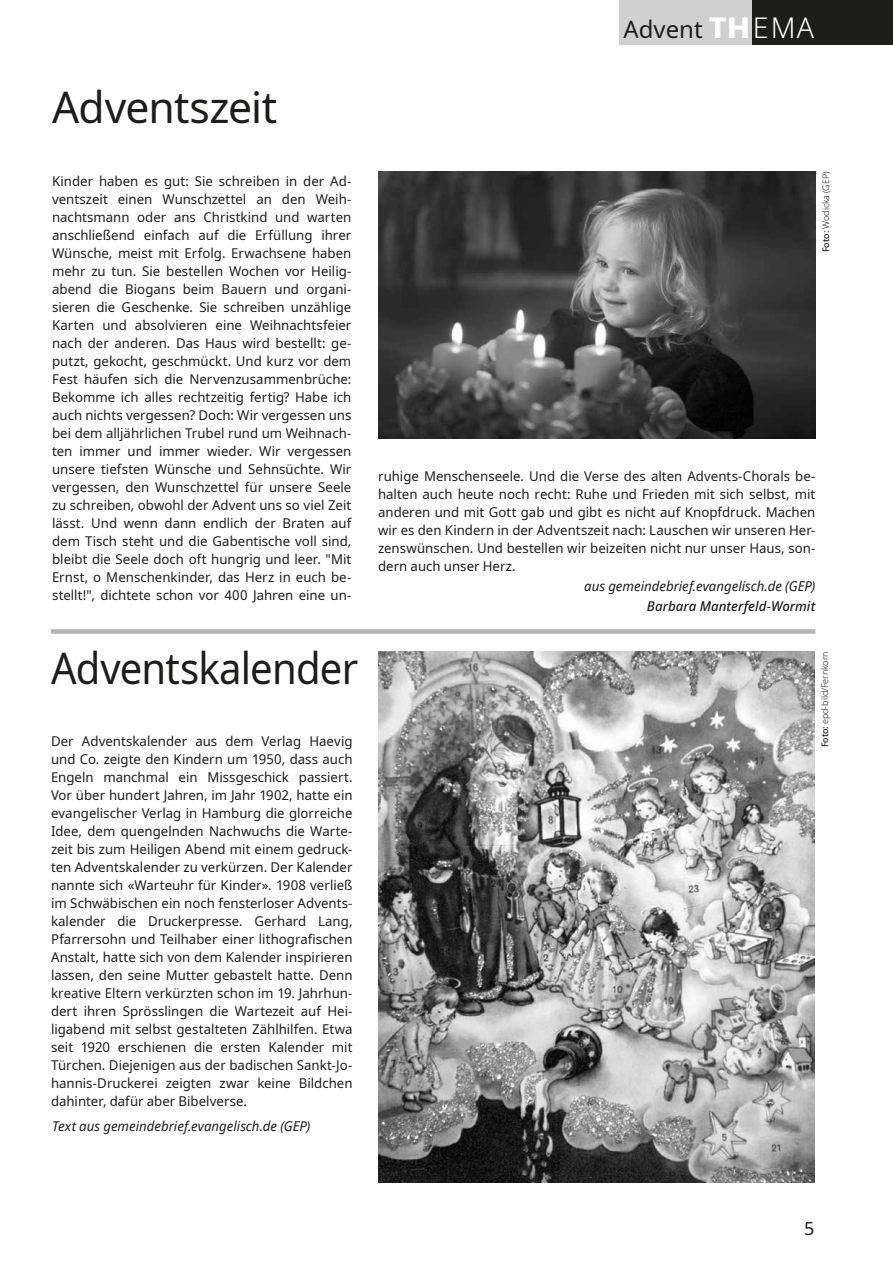
<style>
.page{position:relative;width:893px;height:1263px;background:#fff}
.page>*{position:absolute;margin:0;border:0;box-sizing:border-box;transform-origin:0 0}
.t1{font:43.5px "Noto Sans";letter-spacing:-.02em;color:#1d1d1b;scale:.92 1}
.t2{font:43.5px "Noto Sans";letter-spacing:-.02em;color:#1d1d1b}
.t3{font:24px "Noto Sans";color:#1d1d1b}
.t4{font:18px "Noto Sans";color:#1d1d1b}
.t5{font:13.5px/18px "Noto Sans";color:#1d1d1b;text-align:justify}
.t6{font:italic 13.5px "Noto Sans";color:#1d1d1b}
.t7{font:italic 500 13.5px "Noto Sans";letter-spacing:.005em;color:#1d1d1b}
.t8{font:300 9px "Noto Sans";letter-spacing:-.01em;color:#1d1d1b}
.s1{font-weight:800;font-size:28.5px;color:#fff}
.s2{font-weight:300;font-size:28.5px;color:#fff}
.s3{font-weight:500}
</style>
<div class="page">
<div style="left:619px;top:0;width:274px;height:44px;background:#d0d0d0"></div>
<div style="left:753px;top:0;width:140px;height:44px;background:#1d1d1b"></div>
<img style="left:378px;top:171px;width:437px;height:268px">
<img style="left:378px;top:652px;width:436px;height:530px">
<div style="left:51px;top:629px;width:764px;height:5px;background:#b5b4b4"></div>
<h1 class="t2" style="left:52px;top:77px;width:227px">Adventszeit</h1>
<p class="t5" style="left:52px;top:172px;width:301px">Kinder haben es gut: Sie schreiben in der Ad&shy;ventszeit einen Wunschzettel an den Weih&shy;nachtsmann oder ans Christkind und warten anschließend einfach auf die Erfüllung ihrer Wünsche, meist mit Erfolg. Erwachsene haben mehr zu tun. Sie bestellen Wochen vor Heilig&shy;abend die Biogans beim Bauern und organi&shy;sieren die Geschenke. Sie schreiben unzählige Karten und absolvieren eine Weihnachtsfeier nach der anderen. Das Haus wird bestellt: ge&shy;putzt, gekocht, geschmückt. Und kurz vor dem Fest häufen sich die Nervenzusammenbrüche:<br>Bekomme ich alles rechtzeitig fertig? Habe ich auch nichts vergessen? Doch: Wir vergessen uns bei dem alljährlichen Trubel rund um Weihnach&shy;ten immer und immer wieder. Wir vergessen unsere tiefsten Wünsche und Sehnsüchte. Wir vergessen, den Wunschzettel für unsere Seele zu schreiben, obwohl der Advent uns so viel Zeit lässt. Und wenn dann endlich der Braten auf dem Tisch steht und die Gabentische voll sind, bleibt die Seele doch oft hungrig und leer. "Mit Ernst, o Menschenkinder, das Herz in euch be&shy;stellt!", dichtete schon vor 400 Jahren eine un-</p>
<h2 class="t3" style="left:623px;top:12px;width:192px">Advent <span class="s1">TH</span><span class="s2">EMA</span></h2>
<p class="t8" style="left:820px;top:252px;width:82px;rotate:-90deg"><span class="s3">Foto:</span> Wodicka (GEP)</p>
<p class="t5" style="left:378px;top:468px;width:439px">ruhige Menschenseele. Und die Verse des alten Advents-Chorals be&shy;halten auch heute noch recht: Ruhe und Frieden mit sich selbst, mit anderen und mit Gott gab und gibt es nicht auf Knopfdruck. Machen wir es den Kindern in der Adventszeit nach: Lauschen wir unseren Her&shy;zenswünschen. Und bestellen wir beizeiten nicht nur unser Haus, son&shy;dern auch unser Herz.</p>
<p class="t6" style="left:584px;top:577px;width:233px">aus gemeindebrief.evangelisch.de (GEP)</p>
<p class="t7" style="left:647px;top:596px;width:170px">Barbara Manterfeld-Wormit</p>
<h1 class="t1" style="left:51px;top:638px;width:335px">Adventskalender</h1>
<p class="t8" style="left:819px;top:747px;width:97px;rotate:-90deg"><span class="s3">Foto:</span> epd-bild/Fernkorn</p>
<p class="t5" style="left:51px;top:732px;width:303px">Der Adventskalender aus dem Verlag Haevig und Co. zeigte den Kindern um 1950, dass auch Engeln manchmal ein Missgeschick passiert.<br>Vor über hundert Jahren, im Jahr 1902, hatte ein evangelischer Verlag in Hamburg die glorreiche Idee, dem quengelnden Nachwuchs die Warte&shy;zeit bis zum Heiligen Abend mit einem gedruck&shy;ten Adventskalender zu verkürzen. Der Kalender nannte sich «Warteuhr für Kinder». 1908 verließ im Schwäbischen ein noch fensterloser Advents&shy;kalender die Druckerpresse. Gerhard Lang, Pfarrersohn und Teilhaber einer lithografischen Anstalt, hatte sich von dem Kalender inspirieren lassen, den seine Mutter gebastelt hatte. Denn kreative Eltern verkürzten schon im 19. Jahrhun&shy;dert ihren Sprösslingen die Wartezeit auf Hei&shy;ligabend mit selbst gestalteten Zählhilfen. Etwa seit 1920 erschienen die ersten Kalender mit Türchen. Diejenigen aus der badischen Sankt-Jo&shy;hannis-Druckerei zeigten zwar keine Bildchen dahinter, dafür aber Bibelverse.</p>
<p class="t6" style="left:52px;top:1117px;width:260px">Text aus gemeindebrief.evangelisch.de (GEP)</p>
<h3 class="t4" style="left:804px;top:1216px;width:12px">5</h3>
</div>
